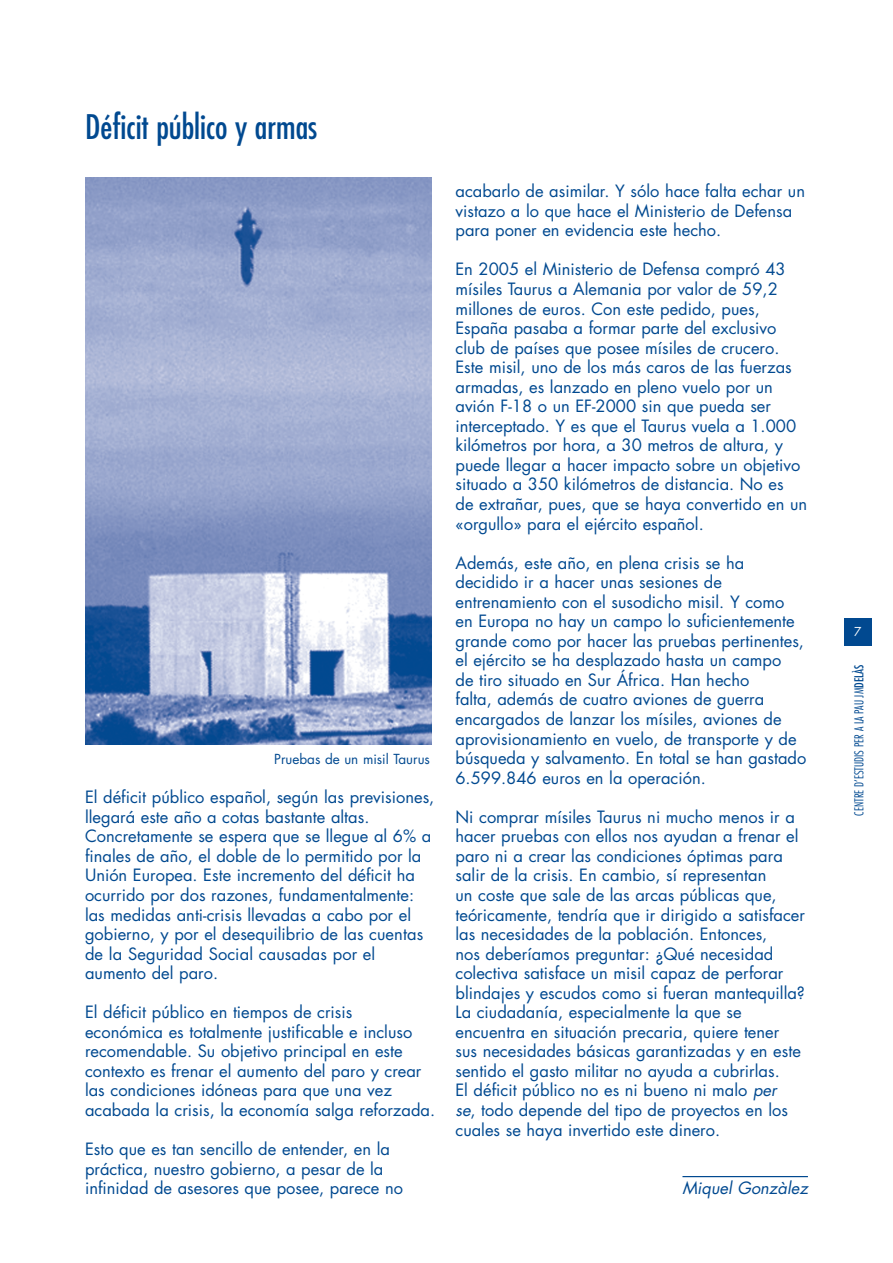
<style>
.page{position:relative;width:893px;height:1263px;background:#fff}
.page>*{position:absolute;margin:0;border:0;box-sizing:border-box;transform-origin:0 0}
.t1{font:condensed 33px "Futura";color:#014990}
.t2{font:16.5px/19.5px "Futura";color:#014990}
.t3{font:italic 16.5px "Futura";color:#014990}
.t4{font:13.5px "Futura";color:#014990}
.t5{font:300 condensed 12px "Futura";color:#014990}
.s1{font-style:italic}
.s2{font-weight:400}
</style>
<div class="page">
<div style="left:844px;top:618px;width:28px;height:28px;background:#014990"></div>
<hr style="left:682px;top:1176px;width:126px;height:1px;background:#014990">
<img style="left:85px;top:178px;width:346px;height:566px">
<h1 class="t1" style="left:85px;top:107px;width:234px">Déficit público y armas</h1>
<p class="t4" style="left:274px;top:750px;width:157px">Pruebas de un misil Taurus</p>
<p class="t2" style="left:85px;top:788px;width:351px">El déficit público español, según las previsiones, llegará este año a cotas bastante altas.<br>Concretamente se espera que se llegue al 6% a finales de año, el doble de lo permitido por la Unión Europea. Este incremento del déficit ha ocurrido por dos razones, fundamentalmente: las medidas anti-crisis llevadas a cabo por el gobierno, y por el desequilibrio de las cuentas de la Seguridad Social causadas por el aumento del paro.</p>
<p class="t2" style="left:85px;top:1003px;width:352px">El déficit público en tiempos de crisis<br>económica es totalmente justificable e incluso recomendable. Su objetivo principal en este contexto es frenar el aumento del paro y crear las condiciones idóneas para que una vez acabada la crisis, la economía salga reforzada.</p>
<p class="t2" style="left:85px;top:1139px;width:319px">Esto que es tan sencillo de entender, en la práctica, nuestro gobierno, a pesar de la infinidad de asesores que posee, parece no</p>
<p class="t2" style="left:455px;top:182px;width:351px">acabarlo de asimilar. Y sólo hace falta echar un vistazo a lo que hace el Ministerio de Defensa para poner en evidencia este hecho.</p>
<p class="t2" style="left:455px;top:260px;width:353px">En 2005 el Ministerio de Defensa compró 43 mísiles Taurus a Alemania por valor de 59,2 millones de euros. Con este pedido, pues, España pasaba a formar parte del exclusivo club de países que posee mísiles de crucero.<br>Este misil, uno de los más caros de las fuerzas armadas, es lanzado en pleno vuelo por un avión F-18 o un EF-2000 sin que pueda ser interceptado. Y es que el Taurus vuela a 1.000 kilómetros por hora, a 30 metros de altura, y puede llegar a hacer impacto sobre un objetivo situado a 350 kilómetros de distancia. No es<br>de extrañar, pues, que se haya convertido en un «orgullo» para el ejército español.</p>
<p class="t2" style="left:455px;top:553px;width:352px">Además, este año, en plena crisis se ha decidido ir a hacer unas sesiones de entrenamiento con el susodicho misil. Y como<br>en Europa no hay un campo lo suficientemente grande como por hacer las pruebas pertinentes, el ejército se ha desplazado hasta un campo<br>de tiro situado en Sur África. Han hecho<br>falta, además de cuatro aviones de guerra encargados de lanzar los mísiles, aviones de aprovisionamiento en vuelo, de transporte y de búsqueda y salvamento. En total se han gastado 6.599.846 euros en la operación.</p>
<p class="t2" style="left:455px;top:807px;width:351px">Ni comprar mísiles Taurus ni mucho menos ir a hacer pruebas con ellos nos ayudan a frenar el paro ni a crear las condiciones óptimas para salir de la crisis. En cambio, sí representan<br>un coste que sale de las arcas públicas que, teóricamente, tendría que ir dirigido a satisfacer las necesidades de la población. Entonces,<br>nos deberíamos preguntar: ¿Qué necesidad colectiva satisface un misil capaz de perforar blindajes y escudos como si fueran mantequilla?<br>La ciudadanía, especialmente la que se encuentra en situación precaria, quiere tener sus necesidades básicas garantizadas y en este sentido el gasto militar no ayuda a cubrirlas.<br>El déficit público no es ni bueno ni malo <span class="s1">per<br>se</span>, todo depende del tipo de proyectos en los cuales se haya invertido este dinero.</p>
<p class="t3" style="left:682px;top:1177px;width:127px">Miquel Gonzàlez</p>
<p class="t5" style="left:852px;top:816px;width:153px;rotate:-90deg">CENTRE D’ESTUDIS PER A LA PAU JM<span class="s2">DELÀS</span></p>
</div>
